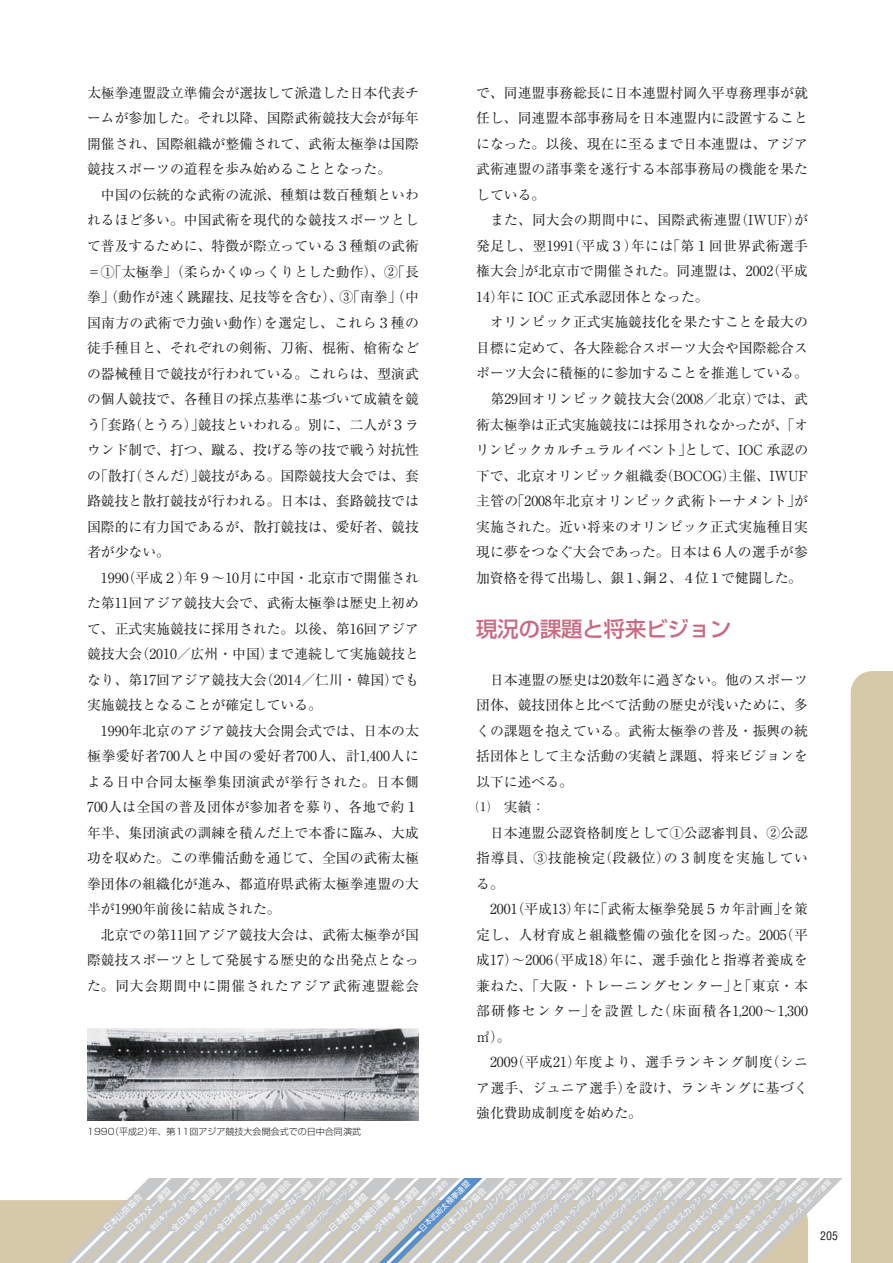
<style>
.page{position:relative;width:893px;height:1263px;background:#fff}
.page>*{position:absolute;margin:0;border:0;box-sizing:border-box;transform-origin:0 0}
.t1{font:500 21.3px "Shin Go Pro";color:#c96a80}
.t2{font:13.8px/25.5px "Ryumin Pro";color:#231f20}
.t3{font:300 9px "Shin Go Pro";color:#231f20}
.t4{font:8.25px/16.4px "Shin Go Pro";color:#fff}
.t5{font:7.65px/15.8px "Shin Go Pro";color:#fff}
.t6{font:7.5px "Shin Go Pro";color:#fff}
.t7{font:7.35px "Shin Go Pro";color:#fff}
.t8{font:7.2px "Shin Go Pro";color:#fff;scale:.8 1}
.t9{font:7.05px "Shin Go Pro";color:#fff;scale:.8 1}
.t10{font:6.9px "Shin Go Pro";color:#fff}
.t11{font:6.9px "Shin Go Pro";color:#fff;scale:.8 1}
.t12{font:6.75px "Shin Go Pro";color:#fff}
.t13{font:6.6px "Shin Go Pro";color:#fff}
.t14{font:6.6px "Shin Go Pro";color:#fff;scale:.75 1}
.t15{font:6.45px "Shin Go Pro";color:#fff}
.t16{font:6.3px "Shin Go Pro";color:#fff}
.t17{font:5.85px "Shin Go Pro";color:#fff}
</style>
<div class="page">
<div style="left:851px;top:671px;width:42px;height:592px;background:#d6c9a9"></div>
<div style="left:0;top:1200px;width:64px;height:63px;background:#d6c9a9"></div>
<img style="left:87px;top:1029px;width:332px;height:91px">
<svg style="left:64px;top:1178px;width:778px;height:85px;background:#cfcfcc"></svg>
<p class="t2" style="left:87px;top:79px;width:333px">太極拳連盟設立準備会が選抜して派遣した日本代表チームが参加した。それ以降、国際武術競技大会が毎年開催され、国際組織が整備されて、武術太極拳は国際競技スポーツの道程を歩み始めることとなった。<br>　中国の伝統的な武術の流派、種類は数百種類といわれるほど多い。中国武術を現代的な競技スポーツとして普及するために、特徴が際立っている３種類の武術＝①「太極拳」（柔らかくゆっくりとした動作）、②「長拳」（動作が速く跳躍技、足技等を含む）、③「南拳」（中国南方の武術で力強い動作）を選定し、これら３種の徒手種目と、それぞれの剣術、刀術、棍術、槍術などの器械種目で競技が行われている。これらは、型演武の個人競技で、各種目の採点基準に基づいて成績を競う「套路（とうろ）」競技といわれる。別に、二人が３ラウンド制で、打つ、蹴る、投げる等の技で戦う対抗性の「散打（さんだ）」競技がある。国際競技大会では、套路競技と散打競技が行われる。日本は、套路競技では国際的に有力国であるが、散打競技は、愛好者、競技者が少ない。<br>　1990（平成２）年９～10月に中国・北京市で開催された第11回アジア競技大会で、武術太極拳は歴史上初めて、正式実施競技に採用された。以後、第16回アジア競技大会（2010／広州・中国）まで連続して実施競技となり、第17回アジア競技大会（2014／仁川・韓国）でも実施競技となることが確定している。<br>　1990年北京のアジア競技大会開会式では、日本の太極拳愛好者700人と中国の愛好者700人、計1,400人による日中合同太極拳集団演武が挙行された。日本側<br>700人は全国の普及団体が参加者を募り、各地で約１年半、集団演武の訓練を積んだ上で本番に臨み、大成功を収めた。この準備活動を通じて、全国の武術太極拳団体の組織化が進み、都道府県武術太極拳連盟の大半が1990年前後に結成された。<br>　北京での第11回アジア競技大会は、武術太極拳が国際競技スポーツとして発展する歴史的な出発点となった。同大会期間中に開催されたアジア武術連盟総会</p>
<p class="t2" style="left:476px;top:79px;width:334px">で、同連盟事務総長に日本連盟村岡久平専務理事が就任し、同連盟本部事務局を日本連盟内に設置することになった。以後、現在に至るまで日本連盟は、アジア武術連盟の諸事業を遂行する本部事務局の機能を果たしている。<br>　また、同大会の期間中に、国際武術連盟（IWUF）が発足し、翌1991（平成３）年には「第１回世界武術選手権大会」が北京市で開催された。同連盟は、2002（平成<br>14）年に IOC 正式承認団体となった。<br>　オリンピック正式実施競技化を果たすことを最大の目標に定めて、各大陸総合スポーツ大会や国際総合スポーツ大会に積極的に参加することを推進している。　第29回オリンピック競技大会（2008／北京）では、武術太極拳は正式実施競技には採用されなかったが、「オリンピックカルチュラルイベント」として、IOC 承認の下で、北京オリンピック組織委（BOCOG）主催、IWUF主管の「2008年北京オリンピック武術トーナメント」が実施された。近い将来のオリンピック正式実施種目実現に夢をつなぐ大会であった。日本は６人の選手が参加資格を得て出場し、銀１、銅２、４位１で健闘した。</p>
<h1 class="t1" style="left:476px;top:611px;width:257px">現況の課題と将来ビジョン</h1>
<p class="t2" style="left:476px;top:666px;width:333px">　日本連盟の歴史は20数年に過ぎない。他のスポーツ団体、競技団体と比べて活動の歴史が浅いために、多くの課題を抱えている。武術太極拳の普及・振興の統括団体として主な活動の実績と課題、将来ビジョンを以下に述べる。<br>⑴　実績：<br>　日本連盟公認資格制度として①公認審判員、②公認指導員、③技能検定（段級位）の３制度を実施している。<br>　2001（平成13）年に「武術太極拳発展５カ年計画」を策定し、人材育成と組織整備の強化を図った。2005（平成17）～2006（平成18）年に、選手強化と指導者養成を兼ねた、「大阪・トレーニングセンター」と「東京・本部研修センター」を設置した（床面積各1,200～1,300㎡）。<br>　2009（平成21）年度より、選手ランキング制度（シニア選手、ジュニア選手）を設け、ランキングに基づく強化費助成制度を始めた。</p>
<p class="t3" style="left:87px;top:1124px;width:275px">1990（平成2）年、第11回アジア競技大会開会式での日中合同演武</p>
<p class="t5" style="left:234px;top:1223px;width:70px;rotate:-45deg">日本クレー射撃協会</p>
<p class="t10" style="left:732px;top:1226px;width:70px;rotate:-45deg">全日本テコンドー協会</p>
<p class="t8" style="left:529px;top:1226px;width:88px;rotate:-45deg">日本グラウンド・ゴルフ協会</p>
<p class="t10" style="left:282px;top:1225px;width:70px;rotate:-45deg">全日本ボウリング協会</p>
<p class="t13" style="left:597px;top:1226px;width:71px;rotate:-45deg">日本バウンドテニス協会</p>
<p class="t5" style="left:460px;top:1224px;width:70px;rotate:-45deg">日本カーリング協会</p>
<p class="t11" style="left:507px;top:1226px;width:87px;rotate:-45deg">日本オリエンテーリング協会</p>
<p class="t16" style="left:777px;top:1226px;width:71px;rotate:-45deg">日本ダンススポーツ連盟</p>
<p class="t14" style="left:304px;top:1226px;width:93px;rotate:-45deg">日本ボブスレー・リュージュ連盟</p>
<p class="t10" style="left:552px;top:1226px;width:70px;rotate:-45deg">日本トランポリン協会</p>
<p class="t10" style="left:754px;top:1226px;width:70px;rotate:-45deg">日本スポーツ芸術協会</p>
<p class="t9" style="left:484px;top:1226px;width:87px;rotate:-45deg">日本パワーリフティング協会</p>
<p class="t5" style="left:673px;top:1213px;width:70px;text-indent:-16px;rotate:-45deg">日本スカッシュ協会<br>日本ビリヤード協会</p>
<p class="t15" style="left:192px;top:1226px;width:70px;rotate:-45deg">日本アイスホッケー連盟</p>
<p class="t12" style="left:394px;top:1225px;width:70px;rotate:-45deg">日本ゲートボール連合</p>
<p class="t6" style="left:416px;top:1225px;width:69px;rotate:-45deg">日本武術太極拳連盟</p>
<p class="t13" style="left:574px;top:1226px;width:69px;rotate:-45deg">日本トライアスロン連合</p>
<p class="t17" style="left:643px;top:1226px;width:69px;rotate:-45deg">全日本アマチュア野球連盟</p>
<p class="t15" style="left:147px;top:1225px;width:69px;rotate:-45deg">全日本アーチェリー連盟</p>
<p class="t12" style="left:619px;top:1226px;width:69px;rotate:-45deg">日本エアロビック連盟</p>
<p class="t7" style="left:259px;top:1225px;width:68px;rotate:-45deg">全日本なぎなた連盟</p>
<p class="t7" style="left:709px;top:1226px;width:68px;rotate:-45deg">日本ボディビル連盟</p>
<p class="t4" style="left:212px;top:1223px;width:67px;rotate:-45deg">全日本銃剣道連盟</p>
<p class="t4" style="left:167px;top:1223px;width:67px;rotate:-45deg">全日本空手道連盟</p>
<p class="t4" style="left:437px;top:1223px;width:59px;rotate:-45deg">日本ゴルフ協会</p>
<p class="t4" style="left:370px;top:1223px;width:59px;rotate:-45deg">少林寺拳法連盟</p>
<p class="t4" style="left:110px;top:1212px;width:59px;text-indent:-16px;rotate:-45deg">日本山岳協会<br>日本カヌー連盟</p>
<p class="t4" style="left:324px;top:1223px;width:51px;rotate:-45deg">日本野球連盟</p>
<p class="t4" style="left:347px;top:1223px;width:51px;rotate:-45deg">日本綱引連盟</p>
</div>
